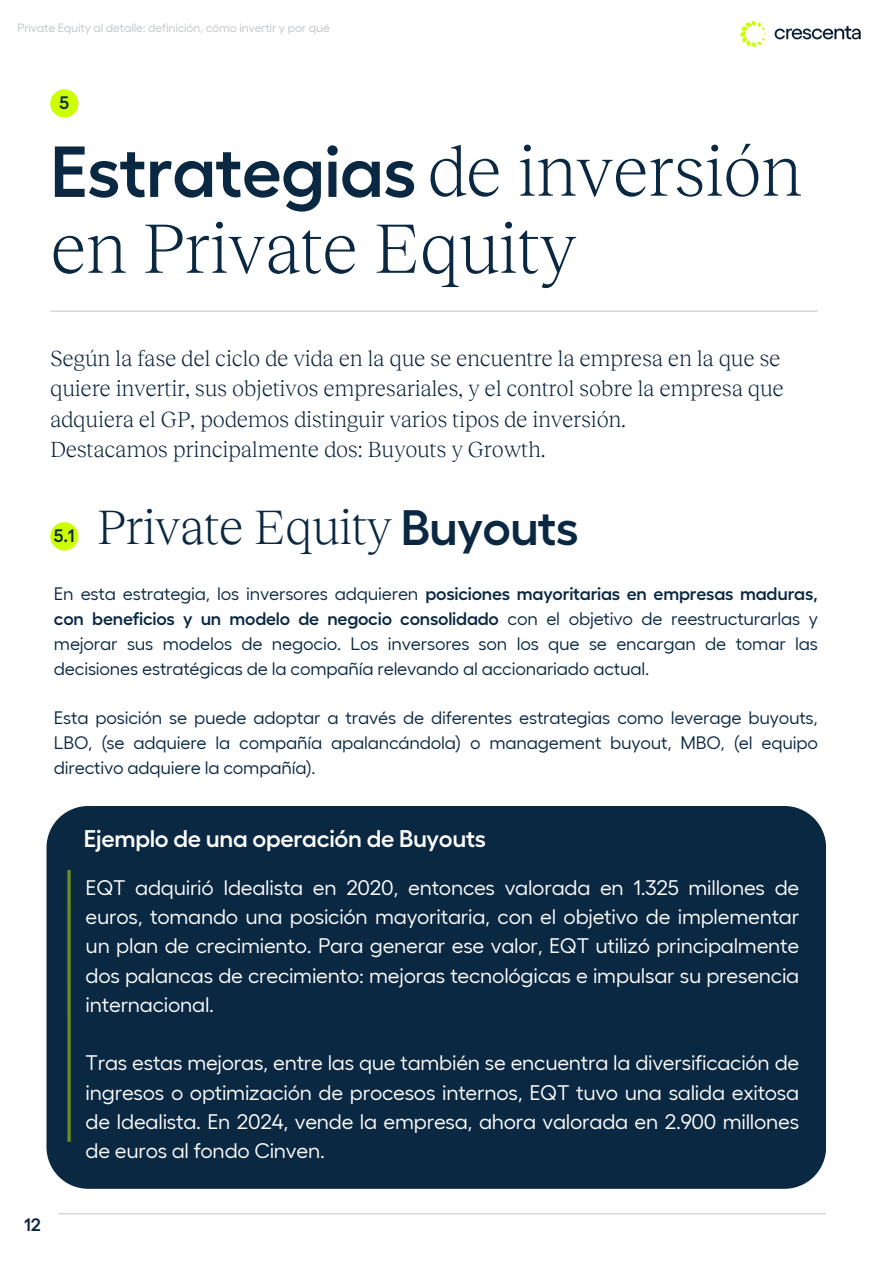
<style>
.page{position:relative;width:894px;height:1264px;background:#fff}
.page>*{position:absolute;margin:0;border:0;box-sizing:border-box;transform-origin:0 0}
.t1{font:600 72px "Fellix";letter-spacing:-.01em;color:#0a2842}
.t2{font:300 72px "Reckless Neue";letter-spacing:-.01em;color:#0a2842}
.t3{font:300 49.5px "Reckless Neue";letter-spacing:-.015em;color:#0a2842}
.t4{font:600 24px "Fellix";letter-spacing:-.01em;color:#fff}
.t5{font:300 22.5px/30.3px "Reckless Neue";letter-spacing:-.01em;color:#092239}
.t6{font:21px/29.2px "Fellix";letter-spacing:-.01em;color:#fff;text-align:justify}
.t7{font:18px/24.8px "Fellix";letter-spacing:-.01em;color:#0a2842;text-align:justify}
.t8{font:600 18px "Fellix";color:#0a2842}
.t9{font:12px "Fellix";letter-spacing:-.01em;color:#c1c4c7}
.s1{font-family:"Reckless Neue";font-weight:300}
.s2{font-family:"Fellix";font-weight:600}
.s3{font-weight:600}
</style>
<div class="page">
<img style="left:740px;top:20px;width:121px;height:28px">
<svg style="left:50px;top:89px;width:28px;height:28px"></svg>
<hr style="left:50px;top:310px;width:767px;height:2px;background:#929292">
<hr style="left:59px;top:1213px;width:766px;height:1px;background:#929292">
<svg style="left:50px;top:522px;width:28px;height:28px"></svg>
<div style="left:46px;top:806px;width:779px;height:382px;background:#0a2842"></div>
<svg style="left:67px;top:869px;width:4px;height:272px"></svg>
<p class="t9" style="left:17px;top:21px;width:314px">Private Equity al detalle: definición, cómo invertir y por qué</p>
<p class="t8" style="left:59px;top:93px;width:11px">5</p>
<p class="t1" style="left:50px;top:131px;width:753px">Estrategias <span class="s1">de inversión</span></p>
<h2 class="t2" style="left:50px;top:207px;width:527px">en Private Equity</h2>
<p class="t5" style="left:50px;top:343px;width:735px">Según la fase del ciclo de vida en la que se encuentre la empresa en la que se quiere invertir, sus objetivos empresariales, y el control sobre la empresa que adquiera el GP, podemos distinguir varios tipos de inversión.<br>Destacamos principalmente dos: Buyouts y Growth.</p>
<p class="t3" style="left:97px;top:499px;width:483px">Private Equity <span class="s2">Buyouts</span></p>
<h6 class="t7" style="left:54px;top:581px;width:765px">En esta estrategia, los inversores adquieren <span class="s3">posiciones mayoritarias en empresas maduras, con beneficios y un modelo de negocio consolidado</span> con el objetivo de reestructurarlas y mejorar sus modelos de negocio. Los inversores son los que se encargan de tomar las decisiones estratégicas de la compañía relevando al accionariado actual.</h6>
<p class="t7" style="left:54px;top:705px;width:765px">Esta posición se puede adoptar a través de diferentes estrategias como leverage buyouts, LBO, (se adquiere la compañía apalancándola) o management buyout, MBO, (el equipo directivo adquiere la compañía).</p>
<h2 class="t8" style="left:54px;top:526px;width:22px">5.1</h2>
<p class="t4" style="left:84px;top:825px;width:403px">Ejemplo de una operación de Buyouts</p>
<h4 class="t6" style="left:86px;top:872px;width:715px">EQT adquirió Idealista en 2020, entonces valorada en 1.325 millones de euros, tomando una posición mayoritaria, con el objetivo de implementar un plan de crecimiento. Para generar ese valor, EQT utilizó principalmente dos palancas de crecimiento: mejoras tecnológicas e impulsar su presencia internacional.</h4>
<p class="t8" style="left:24px;top:1213px;width:18px">12</p>
<h3 class="t6" style="left:86px;top:1048px;width:715px">Tras estas mejoras, entre las que también se encuentra la diversificación de ingresos o optimización de procesos internos, EQT tuvo una salida exitosa de Idealista. En 2024, vende la empresa, ahora valorada en 2.900 millones de euros al fondo Cinven.</h3>
</div>
